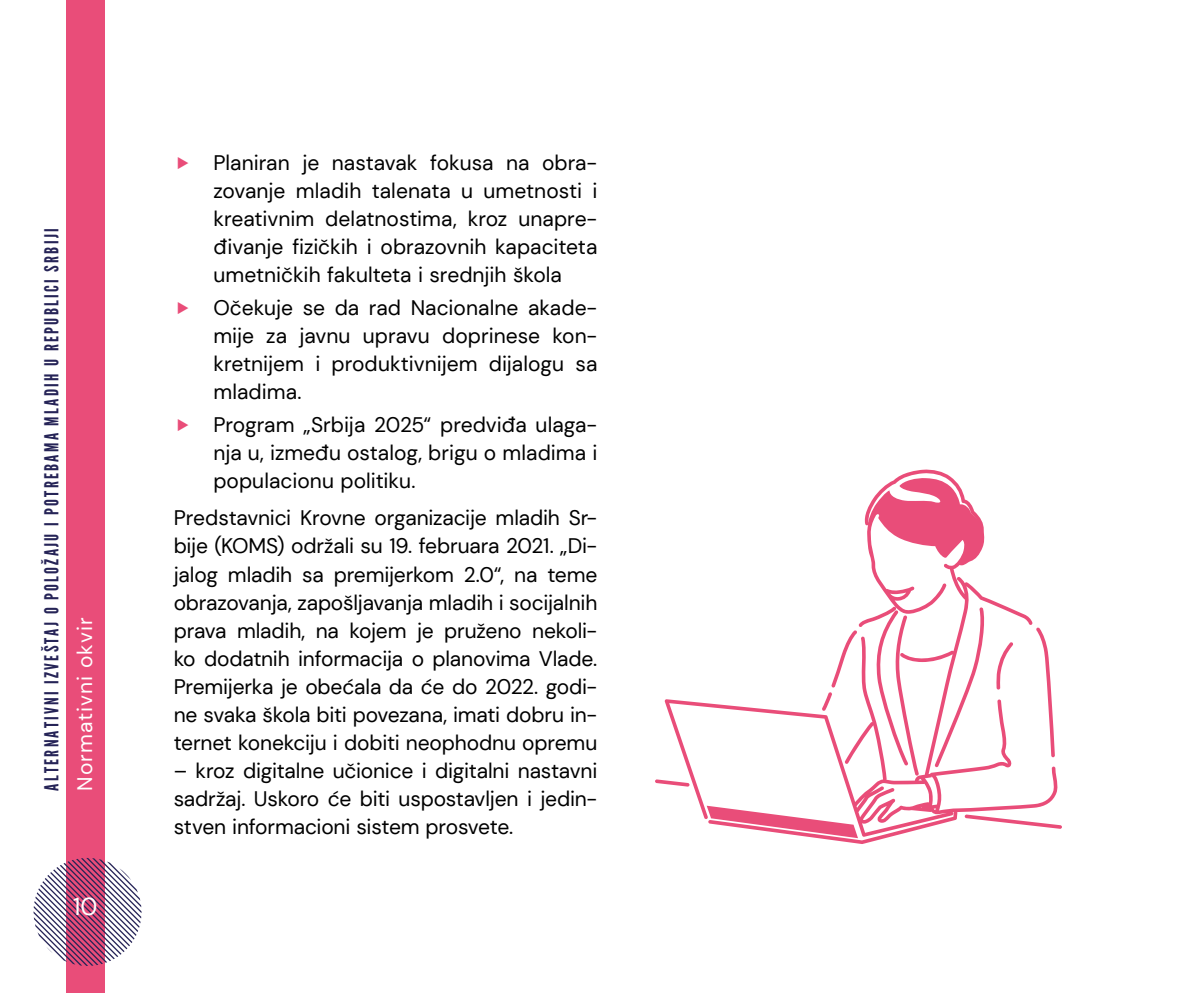
<style>
.page{position:relative;width:1191px;height:993px;background:#fff}
.page>*{position:absolute;margin:0;border:0;box-sizing:border-box;transform-origin:0 0}
.t1{font:24.5px "DM Sans";color:#fff}
.Body_text{font:21px/28px "DM Sans";letter-spacing:-.005em;color:#000;text-align:justify}
.t2{font:21px "DM Sans";letter-spacing:.05em;color:#fff}
.t3{font:19.25px "League Gothic";letter-spacing:.12em;color:#262457}
</style>
<div class="page">
<div style="left:66px;top:0;width:38px;height:992px;background:#e94d79"></div>
<svg style="left:34px;top:857px;width:107px;height:108px"></svg>
<svg style="left:655px;top:779px;width:9px;height:5px"></svg>
<svg style="left:1058px;top:825px;width:4px;height:3px"></svg>
<svg style="left:664px;top:469px;width:394px;height:374px"></svg>
<p class="t3" style="left:40px;top:790px;width:563px;rotate:-90deg">ALTERNATIVNI IZVEŠTAJ O POLOŽAJU I POTREBAMA MLADIH U REPUBLICI SRBIJI</p>
<p class="t2" style="left:72px;top:790px;width:175px;rotate:-90deg">Normativni okvir</p>
<p class="t1" style="left:73px;top:890px;width:26px">10</p>
<p class="Body_text" style="left:213px;top:148px;width:385px">Planiran je nastavak fokusa na obra&shy;zovanje mladih talenata u umetnosti i kreativnim delatnostima, kroz unapre&shy;đivanje fizičkih i obrazovnih kapaciteta umetničkih fakulteta i srednjih škola</p>
<p class="Body_text" style="left:213px;top:293px;width:385px">Očekuje se da rad Nacionalne akade&shy;mije za javnu upravu doprinese kon&shy;kretnijem i produktivnijem dijalogu sa mladima.</p>
<p class="Body_text" style="left:213px;top:410px;width:385px">Program „Srbija 2025“ predviđa ulaga&shy;nja u, između ostalog, brigu o mladima i populacionu politiku.</p>
<p class="Body_text" style="left:174px;top:504px;width:425px">Predstavnici Krovne organizacije mladih Sr&shy;bije (KOMS) održali su 19. februara 2021. „Di&shy;jalog mladih sa premijerkom 2.0“, na teme obrazovanja, zapošljavanja mladih i socijalnih prava mladih, na kojem je pruženo nekoli&shy;ko dodatnih informacija o planovima Vlade.<br>Premijerka je obećala da će do 2022. godi&shy;ne svaka škola biti povezana, imati dobru in&shy;ternet konekciju i dobiti neophodnu opremu</p>
<p class="Body_text" style="left:174px;top:756px;width:425px">– kroz digitalne učionice i digitalni nastavni sadržaj. Uskoro će biti uspostavljen i jedin&shy;stven informacioni sistem prosvete.</p>
</div>
